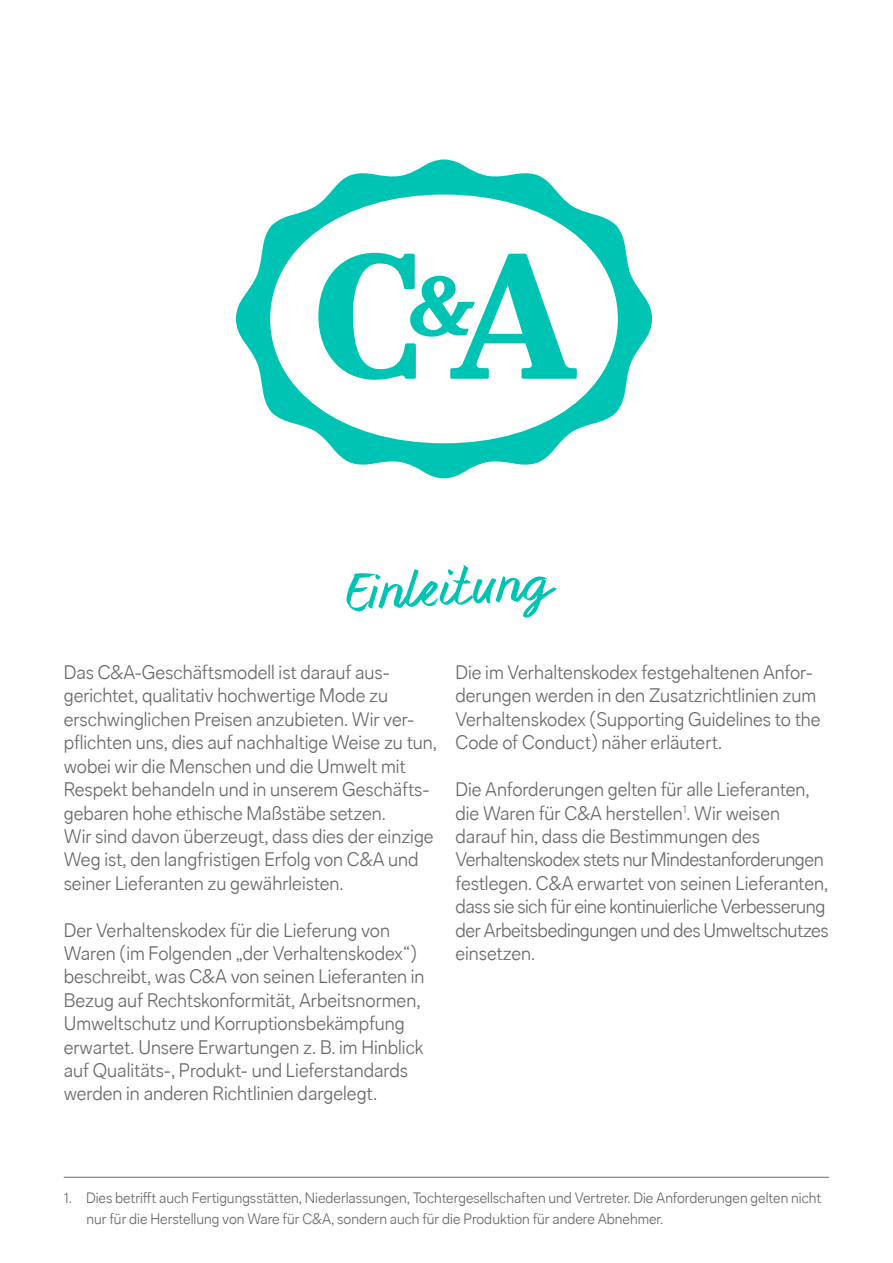
<style>
.page{position:relative;width:893px;height:1263px;background:#fff}
.page>*{position:absolute;margin:0;border:0;box-sizing:border-box;transform-origin:0 0}
.t1{font:700 60px "CA Script";color:#00c4b3}
.t2{font:300 19.5px/23.4px "CA Sans";color:#696867}
.t3{font:300 19.5px/23.4px "CA Sans";letter-spacing:-.02em;color:#696867}
.t4{font:300 15px/21px "CA Sans";color:#696867}
</style>
<div class="page">
<svg style="left:236px;top:159px;width:416px;height:319px"></svg>
<svg style="left:318px;top:253px;width:259px;height:127px"></svg>
<hr style="left:64px;top:1177px;width:765px;height:1px;background:#696867">
<h1 class="t1" style="left:339px;top:557px;width:203px;rotate:-3deg">Einleitung</h1>
<p class="t2" style="left:64px;top:661px;width:375px">Das C&amp;A-Geschäftsmodell ist darauf aus&shy;gerichtet, qualitativ hochwertige Mode zu erschwinglichen Preisen anzubieten. Wir ver&shy;pflichten uns, dies auf nachhaltige Weise zu tun, wobei wir die Menschen und die Umwelt mit Respekt behandeln und in unserem Geschäfts&shy;gebaren hohe ethische Maßstäbe setzen.<br>Wir sind davon überzeugt, dass dies der einzige Weg ist, den langfristigen Erfolg von C&amp;A und seiner Lieferanten zu gewährleisten.</p>
<p class="t2" style="left:64px;top:918px;width:362px">Der Verhaltenskodex für die Lieferung von Waren (im Folgenden „der Verhaltenskodex“) beschreibt, was C&amp;A von seinen Lieferanten in Bezug auf Rechtskonformität, Arbeitsnormen, Umweltschutz und Korruptionsbekämpfung erwartet. Unsere Erwartungen z. B. im Hinblick auf Qualitäts-, Produkt- und Lieferstandards werden in anderen Richtlinien dargelegt.</p>
<p class="t2" style="left:455px;top:661px;width:367px">Die im Verhaltenskodex festgehaltenen Anfor&shy;derungen werden in den Zusatzrichtlinien zum Verhaltenskodex (Supporting Guidelines to the Code of Conduct) näher erläutert.</p>
<p class="t3" style="left:455px;top:778px;width:375px">Die Anforderungen gelten für alle Lieferanten, die Waren für C&amp;A herstellen<sup>1</sup>. Wir weisen darauf hin, dass die Bestimmungen des Verhaltenskodex stets nur Mindestanforderungen festlegen. C&amp;A erwartet von seinen Lieferanten, dass sie sich für eine kontinuierliche Verbesserung der Arbeitsbedingungen und des Umweltschutzes einsetzen.</p>
<p class="t4" style="left:87px;top:1187px;width:736px;text-indent:-23px">1. Dies betrifft auch Fertigungsstätten, Niederlassungen, Tochtergesellschaften und Vertreter. Die Anforderungen gelten nicht nur für die Herstellung von Ware für C&amp;A, sondern auch für die Produktion für andere Abnehmer.</p>
</div>
